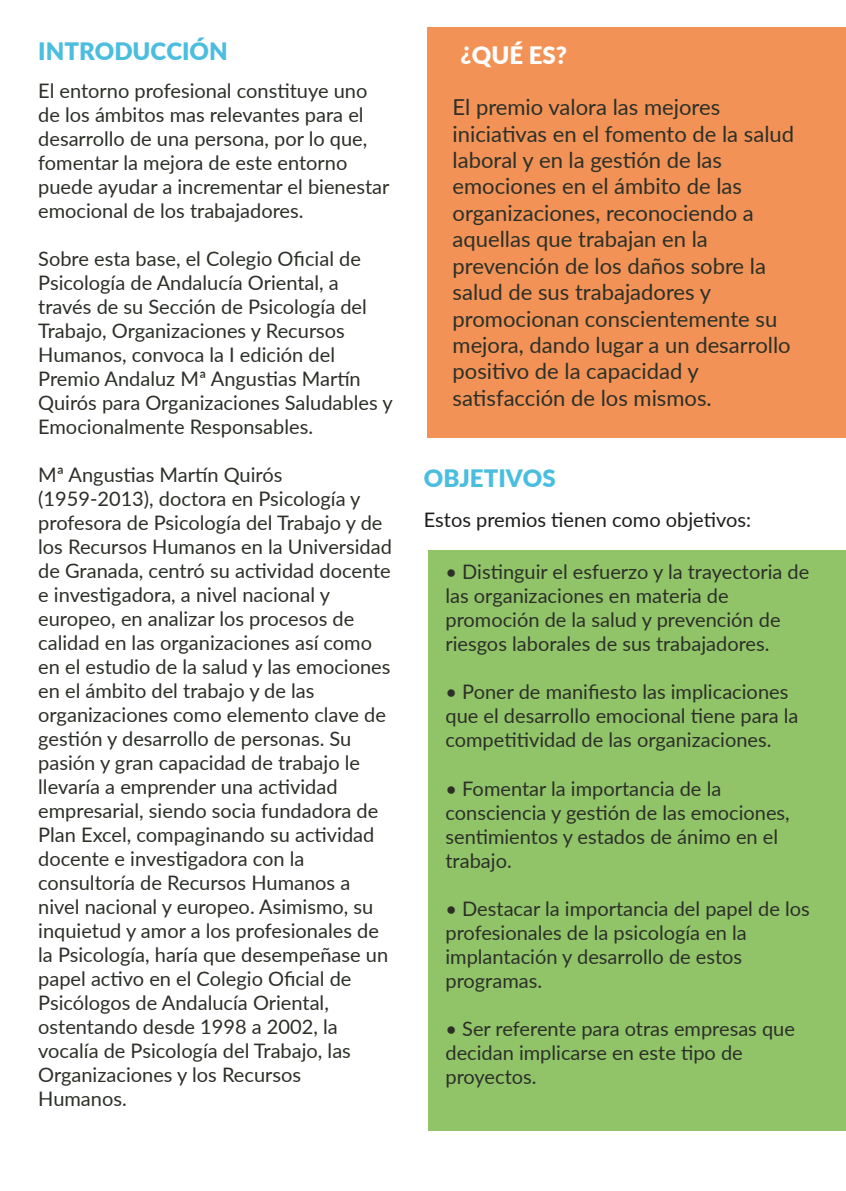
<style>
.page{position:relative;width:846px;height:1191px;background:#fff}
.page>*{position:absolute;margin:0;border:0;box-sizing:border-box;transform-origin:0 0}
.t1{font:900 24px "Lato";color:#4bbedf}
.t2{font:900 24px "Lato";color:#fff}
.t3{font:22px/26.4px "Lato";color:#2c3028}
.t4{font:20px/24px "Lato";color:#2c3028}
.t5{font:20px "Lato";color:#1d1d1b}
</style>
<div class="page">
<div style="left:427px;top:27px;width:418px;height:411px;background:#f29256"></div>
<div style="left:428px;top:550px;width:417px;height:580px;background:#91c469"></div>
<p class="t1" style="left:38px;top:34px;width:191px">INTRODUCCIÓN</p>
<p class="t4" style="left:38px;top:78px;width:352px">El entorno profesional constituye uno de los ámbitos mas relevantes para el desarrollo de una persona, por lo que, fomentar la mejora de este entorno puede ayudar a incrementar el bienestar emocional de los trabajadores.</p>
<p class="t4" style="left:38px;top:246px;width:356px">Sobre esta base, el Colegio Oficial de Psicología de Andalucía Oriental, a través de su Sección de Psicología del Trabajo, Organizaciones y Recursos Humanos, convoca la I edición del Premio Andaluz Mª Angustias Martín Quirós para Organizaciones Saludables y Emocionalmente Responsables.</p>
<p class="t4" style="left:38px;top:462px;width:355px">Mª Angustias Martín Quirós (1959-2013), doctora en Psicología y profesora de Psicología del Trabajo y de los Recursos Humanos en la Universidad de Granada, centró su actividad docente e investigadora, a nivel nacional y europeo, en analizar los procesos de calidad en las organizaciones así como en el estudio de la salud y las emociones en el ámbito del trabajo y de las organizaciones como elemento clave de gestión y desarrollo de personas. Su pasión y gran capacidad de trabajo le llevaría a emprender una actividad empresarial, siendo socia fundadora de Plan Excel, compaginando su actividad docente e investigadora con la consultoría de Recursos Humanos a nivel nacional y europeo. Asimismo, su inquietud y amor a los profesionales de la Psicología, haría que desempeñase un papel activo en el Colegio Oficial de Psicólogos de Andalucía Oriental, ostentando desde 1998 a 2002, la vocalía de Psicología del Trabajo, las Organizaciones y los Recursos Humanos.</p>
<p class="t2" style="left:460px;top:38px;width:108px">¿QUÉ ES?</p>
<p class="t3" style="left:452px;top:93px;width:343px">El premio valora las mejores iniciativas en el fomento de la salud laboral y en la gestión de las emociones en el ámbito de las organizaciones, reconociendo a aquellas que trabajan en la prevención de los daños sobre la salud de sus trabajadores y promocionan conscientemente su mejora, dando lugar a un desarrollo positivo de la capacidad y satisfacción de los mismos.</p>
<p class="t1" style="left:424px;top:460px;width:133px">OBJETIVOS</p>
<p class="t5" style="left:424px;top:505px;width:328px">Estos premios tienen como objetivos:</p>
<p class="t4" style="left:445px;top:559px;width:365px">• Distinguir el esfuerzo y la trayectoria de las organizaciones en materia de promoción de la salud y prevención de riesgos laborales de sus trabajadores.</p>
<p class="t4" style="left:445px;top:679px;width:354px">• Poner de manifiesto las implicaciones que el desarrollo emocional tiene para la competitividad de las organizaciones.</p>
<p class="t4" style="left:445px;top:775px;width:346px">• Fomentar la importancia de la consciencia y gestión de las emociones, sentimientos y estados de ánimo en el trabajo.</p>
<p class="t4" style="left:445px;top:895px;width:366px">• Destacar la importancia del papel de los profesionales de la psicología en la implantación y desarrollo de estos programas.</p>
<p class="t4" style="left:445px;top:1015px;width:351px">• Ser referente para otras empresas que decidan implicarse en este tipo de proyectos.</p>
</div>
